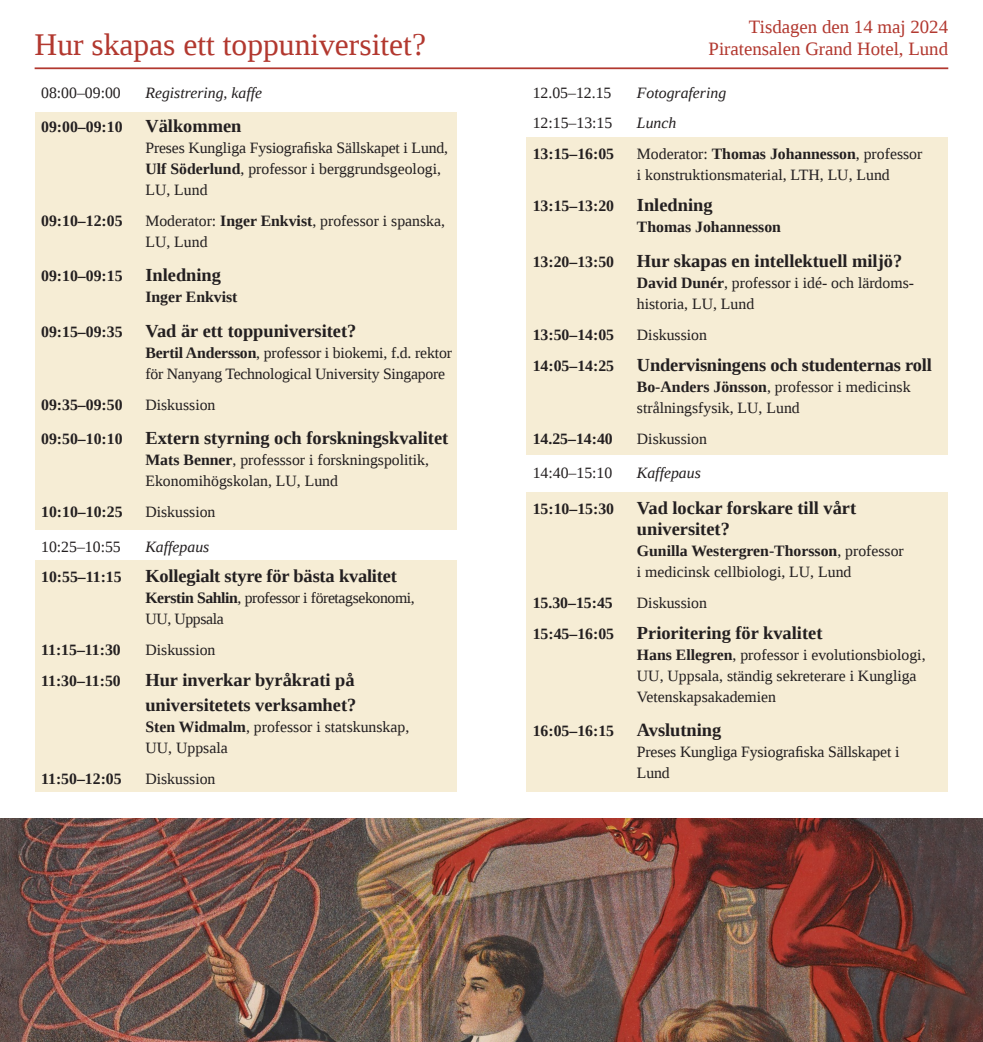
<style>
.page{position:relative;width:983px;height:1042px;background:#fff}
.page>*{position:absolute;margin:0;border:0;box-sizing:border-box;transform-origin:0 0}
.t1{font:31.5px "Liberation Serif";color:#b2382f}
.t2{font:18.9px "Liberation Serif";color:#b2382f}
.Schema{font:700 18.38px/24.5px "Liberation Serif";color:#231f20}
.Schema-2{font:15.75px/21px "Liberation Serif";color:#231f20}
.Schema-3{font:700 15.75px/21px "Liberation Serif";color:#231f20}
.Schema-4{font:italic 15.75px "Liberation Serif";color:#231f20}
.Schema-5{font:15.75px/21px "Liberation Serif";letter-spacing:-.025em;color:#231f20}
.s1{font-weight:700}
.s2{font-weight:700;font-size:18.38px}
.s3{font-size:18.38px}
.s4{font-size:15.75px}
</style>
<div class="page">
<div style="left:35px;top:112px;width:421px;height:418px;background:#f6edd5"></div>
<div style="left:526px;top:138px;width:421px;height:317px;background:#f6edd5"></div>
<div style="left:526px;top:492px;width:421px;height:300px;background:#f6edd5"></div>
<div style="left:35px;top:561px;width:421px;height:231px;background:#f6edd5"></div>
<hr style="left:35px;top:67px;width:913px;height:2px;background:#b2382f">
<img style="left:0;top:819px;width:982px;height:223px">
<p class="t2" style="left:748px;top:14px;width:201px">Tisdagen den 14 maj 2024</p>
<p class="t1" style="left:35px;top:24px;width:393px">Hur skapas ett toppuniversitet?</p>
<p class="t2" style="left:708px;top:37px;width:241px">Piratensalen Grand Hotel, Lund</p>
<p class="Schema-2" style="left:41px;top:82px;width:81px">08:00–09:00</p>
<p class="Schema-4" style="left:145px;top:82px;width:118px">Registrering, kaffe</p>
<p class="Schema-2" style="left:145px;top:116px;width:304px;text-indent:-104px"><span class="s1">09:00–09:10</span> <span class="s2">Välkommen<br></span>Preses Kungliga Fysiografiska Sällskapet i Lund,<br><span class="s1">Ulf Söderlund</span>, professor i berggrundsgeologi,<br>LU, Lund</p>
<p class="Schema-3" style="left:41px;top:210px;width:83px">09:10–12:05</p>
<p class="Schema-2" style="left:145px;top:210px;width:301px">Moderator: <span class="s1">Inger Enkvist</span>, professor i spanska,<br>LU, Lund</p>
<p class="Schema-3" style="left:145px;top:265px;width:94px;text-indent:-104px">09:10–09:15 <span class="s3">Inledning<br></span>Inger Enkvist</p>
<p class="Schema" style="left:41px;top:318px;width:316px"><span class="s4">09:15–09:35</span> Vad är ett toppuniversitet?</p>
<p class="Schema-2" style="left:145px;top:342px;width:308px"><span class="s1">Bertil Andersson</span>, professor i biokemi, f.d. rektor för Nanyang Technological University Singapore</p>
<p class="Schema-3" style="left:41px;top:394px;width:83px">09:35–09:50</p>
<p class="Schema-2" style="left:145px;top:394px;width:72px">Diskussion</p>
<p class="Schema" style="left:41px;top:425px;width:408px"><span class="s4">09:50–10:10</span> Extern styrning och forskningskvalitet</p>
<p class="Schema-2" style="left:145px;top:449px;width:285px"><span class="s1">Mats Benner</span>, professsor i forskningspolitik,<br>Ekonomihögskolan, LU, Lund</p>
<p class="Schema-3" style="left:41px;top:501px;width:83px">10:10–10:25</p>
<p class="Schema-2" style="left:145px;top:501px;width:72px">Diskussion</p>
<p class="Schema-2" style="left:41px;top:536px;width:81px">10:25–10:55</p>
<p class="Schema-4" style="left:145px;top:536px;width:65px">Kaffepaus</p>
<p class="Schema-3" style="left:41px;top:566px;width:82px">10:55–11:15</p>
<p class="Schema" style="left:145px;top:564px;width:253px">Kollegialt styre för bästa kvalitet</p>
<p class="Schema-5" style="left:145px;top:587px;width:271px"><span class="s1">Kerstin Sahlin</span>, professor i företagsekonomi,<br>UU, Uppsala</p>
<p class="Schema-3" style="left:41px;top:639px;width:81px">11:15–11:30</p>
<p class="Schema-2" style="left:145px;top:639px;width:72px">Diskussion</p>
<p class="Schema-3" style="left:41px;top:670px;width:81px">11:30–11:50</p>
<p class="Schema" style="left:145px;top:667px;width:212px">Hur inverkar byråkrati på universitetets verksamhet?</p>
<p class="Schema-2" style="left:145px;top:716px;width:265px"><span class="s1">Sten Widmalm</span>, professor i statskunskap,<br>UU, Uppsala</p>
<p class="Schema-3" style="left:41px;top:768px;width:82px">11:50–12:05</p>
<p class="Schema-2" style="left:145px;top:768px;width:72px">Diskussion</p>
<p class="Schema-2" style="left:532px;top:82px;width:80px">12.05–12.15</p>
<p class="Schema-4" style="left:636px;top:82px;width:91px">Fotografering</p>
<p class="Schema-2" style="left:532px;top:113px;width:81px">12:15–13:15</p>
<p class="Schema-4" style="left:636px;top:113px;width:41px">Lunch</p>
<p class="Schema-3" style="left:532px;top:143px;width:83px">13:15–16:05</p>
<p class="Schema-2" style="left:636px;top:144px;width:287px">Moderator: <span class="s1">Thomas Johannesson</span>, professor i konstruktionsmaterial, LTH, LU, Lund</p>
<p class="Schema-3" style="left:636px;top:195px;width:145px;text-indent:-104px">13:15–13:20 <span class="s3">Inledning<br></span>Thomas Johannesson</p>
<p class="Schema" style="left:532px;top:248px;width:371px"><span class="s4">13:20–13:50</span> Hur skapas en intellektuell miljö?</p>
<p class="Schema-2" style="left:636px;top:272px;width:277px"><span class="s1">David Dunér</span>, professor i idé- och lärdoms&shy;historia, LU, Lund</p>
<p class="Schema-3" style="left:532px;top:324px;width:83px">13:50–14:05</p>
<p class="Schema-2" style="left:636px;top:324px;width:72px">Diskussion</p>
<p class="Schema" style="left:532px;top:352px;width:400px"><span class="s4">14:05–14:25</span> Undervisningens och studenternas roll</p>
<p class="Schema-2" style="left:636px;top:376px;width:275px"><span class="s1">Bo-Anders Jönsson</span>, professor i medicinsk strålningsfysik, LU, Lund</p>
<p class="Schema-3" style="left:532px;top:427px;width:82px">14.25–14:40</p>
<p class="Schema-2" style="left:636px;top:428px;width:72px">Diskussion</p>
<p class="Schema-2" style="left:532px;top:462px;width:81px">14:40–15:10</p>
<p class="Schema-4" style="left:636px;top:462px;width:65px">Kaffepaus</p>
<p class="Schema" style="left:636px;top:497px;width:221px;line-height:21px;text-indent:-104px"><span class="s4">15:10–15:30</span> Vad lockar forskare till vårt universitet?</p>
<p class="Schema-2" style="left:636px;top:540px;width:268px"><span class="s1">Gunilla Westergren-Thorsson</span>, professor i medicinsk cellbiologi, LU, Lund</p>
<p class="Schema-3" style="left:532px;top:592px;width:82px">15.30–15:45</p>
<p class="Schema-2" style="left:636px;top:592px;width:72px">Diskussion</p>
<p class="Schema" style="left:532px;top:620px;width:291px"><span class="s4">15:45–16:05</span> Prioritering för kvalitet</p>
<p class="Schema-2" style="left:636px;top:644px;width:290px"><span class="s1">Hans Ellegren</span>, professor i evolutionsbiologi,<br>UU, Uppsala, ständig sekreterare i Kungliga<br>Vetenskapsakademien</p>
<p class="Schema-2" style="left:636px;top:720px;width:264px;text-indent:-104px"><span class="s1">16:05–16:15</span> <span class="s2">Avslutning<br></span>Preses Kungliga Fysiografiska Sällskapet i<br>Lund</p>
</div>
